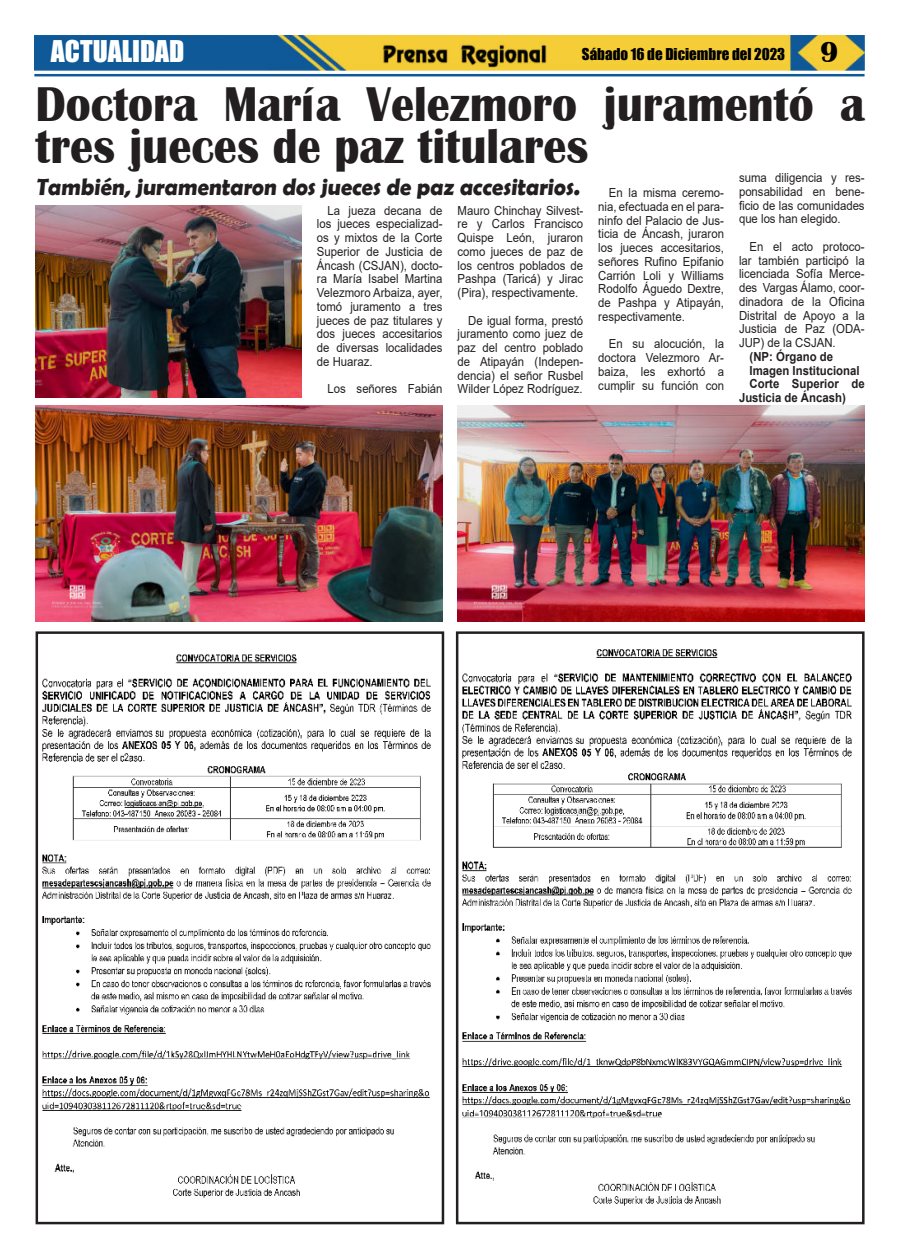
<style>
.page{position:relative;width:900px;height:1258px;background:#fff}
.page>*{position:absolute;margin:0;border:0;box-sizing:border-box;transform-origin:0 0}
.t1{font:700 50.25px/42.5px "Britannic";color:#231f20;scale:.92 1}
.t2{font:27.5px "Impact";color:#fff}
.t3{font:700 23.75px "Berlin Sans FB Demi";color:#231f20;scale:.95 1}
.t4{font:15px "Impact";color:#000}
.t5{font:12.5px/13.8px "Arial";color:#231f20;text-align:justify;scale:.91 1}
.t6{font:700 12.5px "Arial";color:#231f20;scale:.91 1}
.s1{font-family:"Britannic";font-weight:700;font-size:30px}
</style>
<div class="page">
<img style="left:34px;top:35px;width:831px;height:36px">
<hr style="left:34px;top:74px;width:831px;height:2px;background:#0f5998">
<img style="left:380px;top:41px;width:169px;height:27px">
<img style="left:42px;top:654px;width:389px;height:544px">
<div style="left:36px;top:631px;width:408px;height:593px;border:3px solid #231f20"></div>
<img style="left:458px;top:406px;width:407px;height:216px">
<img style="left:462px;top:649px;width:390px;height:557px">
<div style="left:456px;top:631px;width:409px;height:593px;border:3px solid #231f20"></div>
<img style="left:35px;top:406px;width:408px;height:216px">
<img style="left:35px;top:206px;width:267px;height:191px">
<h2 class="t2" style="left:51px;top:37px;width:135px">ACTUALIDAD</h2>
<p class="t4" style="left:582px;top:46px;width:258px">Sábado 16 de Diciembre del 2023 <span class="s1">9</span></p>
<h1 class="t1" style="left:36px;top:87px;width:903px">Doctora María Velezmoro juramentó a tres jueces de paz titulares</h1>
<p class="t5" style="left:458px;top:205px;width:140px">Mauro Chinchay Silvest&shy;re y Carlos Francisco Quispe León, juraron como jueces de paz de los centros poblados de Pashpa (Taricá) y Jirac (Pira), respectivamente.</p>
<p class="t5" style="left:458px;top:315px;width:140px;text-indent:11px">De igual forma, prestó juramento como juez de paz del centro poblado de Atipayán (Indepen&shy;dencia) el señor Rusbel Wilder López Rodríguez.</p>
<p class="t5" style="left:739px;top:172px;width:140px">suma diligencia y res&shy;ponsabilidad en bene&shy;ficio de las comunidades que los han elegido.</p>
<p class="t5" style="left:739px;top:241px;width:140px;text-indent:11px">En el acto protoco&shy;lar también participó la licenciada Sofía Merce&shy;des Vargas Álamo, coor&shy;dinadora de la Oficina Distrital de Apoyo a la Justicia de Paz (ODA-JUP) de la CSJAN.</p>
<p class="t6" style="left:750px;top:352px;width:93px">(NP: Órgano de</p>
<p class="t6" style="left:750px;top:366px;width:122px">Imagen Institucional</p>
<p class="t6" style="left:750px;top:379px;width:128px">Corte Superior de</p>
<p class="t6" style="left:739px;top:393px;width:119px">Justicia de Áncash)</p>
<h3 class="t3" style="left:36px;top:173px;width:577px">También, juramentaron dos jueces de paz accesitarios.</h3>
<p class="t5" style="left:598px;top:187px;width:140px;text-indent:11px">En la misma ceremo&shy;nia, efectuada en el para&shy;ninfo del Palacio de Jus&shy;ticia de Áncash, juraron los jueces accesitarios, señores Rufino Epifanio Carrión Loli y Williams Rodolfo Águedo Dextre, de Pashpa y Atipayán, respectivamente.</p>
<p class="t5" style="left:598px;top:338px;width:140px;text-indent:11px">En su alocución, la doctora Velezmoro Ar&shy;baiza, les exhortó a cumplir su función con</p>
<p class="t5" style="left:317px;top:205px;width:140px;text-indent:11px">La jueza decana de los jueces especializad&shy;os y mixtos de la Corte Superior de Justicia de Áncash (CSJAN), docto&shy;ra María Isabel Martina Velezmoro Arbaiza, ayer, tomó juramento a tres jueces de paz titulares y dos jueces accesitarios de diversas localidades de Huaraz.</p>
<p class="t5" style="left:328px;top:383px;width:128px">Los señores Fabián</p>
</div>
